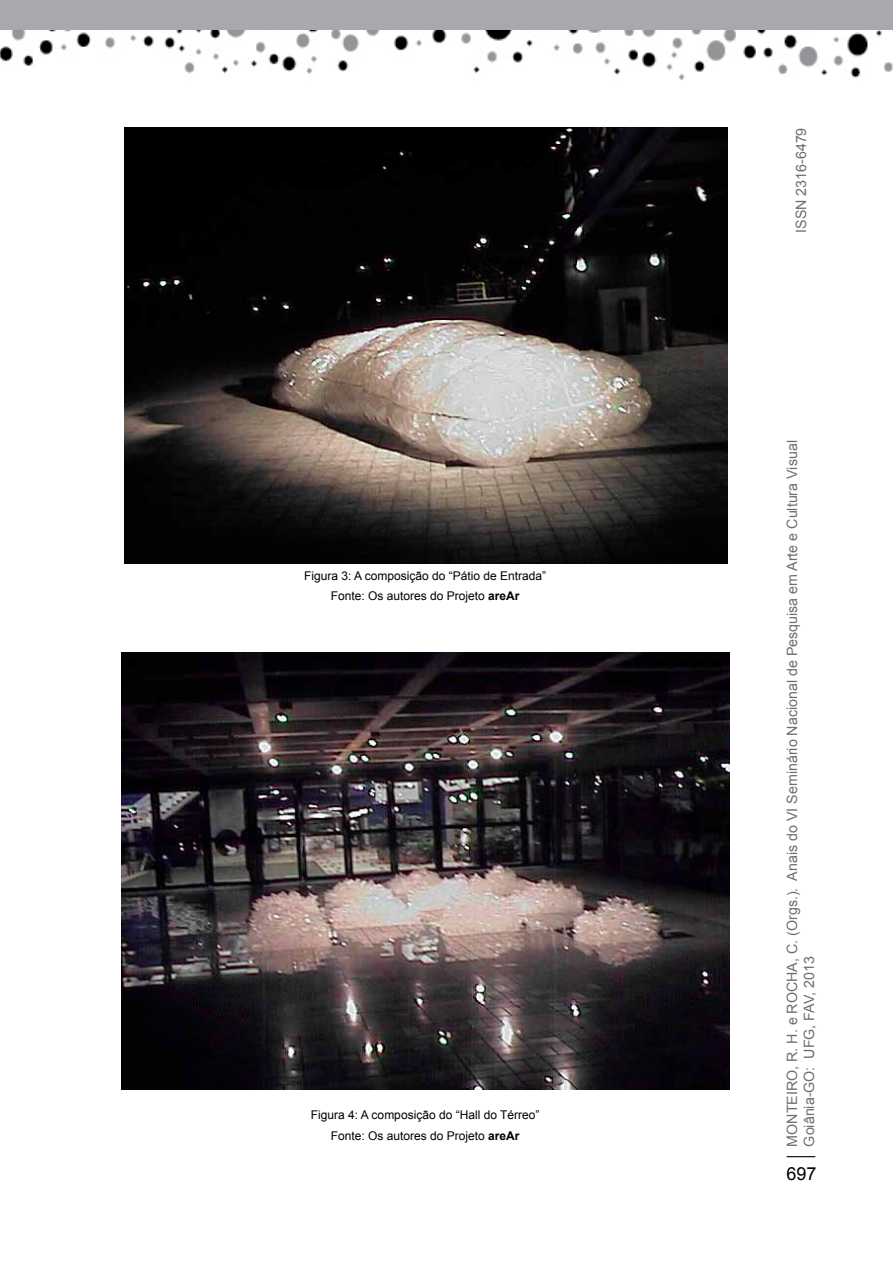
<style>
.page{position:relative;width:893px;height:1263px;background:#fff}
.page>*{position:absolute;margin:0;border:0;box-sizing:border-box;transform-origin:0 0}
.t1{font:18px "Arial";color:#000}
.t2{font:14.25px/17.1px "Arial";color:#6d6e71}
.t3{font:12px/20.7px "Arial";color:#000;text-align:center}
.s1{font-weight:700}
</style>
<div class="page">
<svg style="left:787px;top:1156px;width:28px;height:1px"></svg>
<img style="left:0;top:30px;width:893px;height:50px">
<div style="left:0;top:0;width:893px;height:30px;background:#a7a9ac"></div>
<img style="left:124px;top:128px;width:604px;height:436px">
<img style="left:122px;top:652px;width:608px;height:438px">
<p class="t3" style="left:304px;top:565px;width:244px">Figura 3: A composição do “Pátio de Entrada”<br>Fonte: Os autores do Projeto <span class="s1">areAr</span></p>
<p class="t3" style="left:311px;top:1105px;width:230px">Figura 4: A composição do “Hall do Térreo”<br>Fonte: Os autores do Projeto <span class="s1">areAr</span></p>
<p class="t2" style="left:793px;top:233px;width:107px;rotate:-90deg">ISSN 2316-6479</p>
<p class="t2" style="left:784px;top:1146px;width:708px;rotate:-90deg">Montei ro, R. H. e Rocha, C. (Orgs.). Anais do VI Seminário Nacional de Pesquisa em Arte e Cultura Visual<br>Goiânia-GO: UFG, FAV, 2013</p>
<h1 class="t1" style="left:786px;top:1162px;width:32px">697</h1>
</div>
